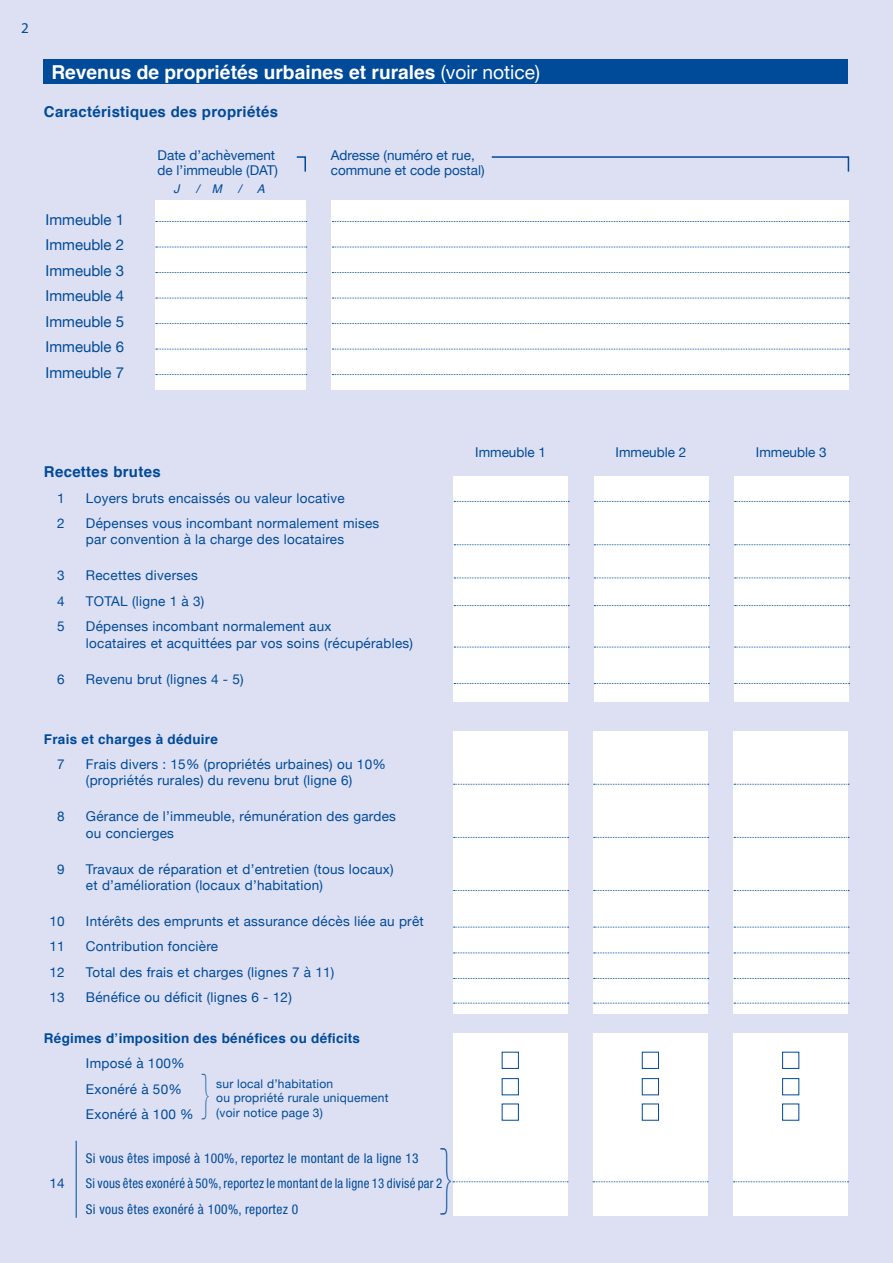
<style>
.page{position:relative;width:893px;height:1263px;background:#dde0f2}
.page>*{position:absolute;margin:0;border:0;box-sizing:border-box;transform-origin:0 0}
.t1{font:900 condensed 73.95px "Helvetica Neue";color:#004a9a;scale:.67 1}
.t2{font:900 condensed 50.7px "Helvetica Neue";color:#004a9a;scale:.65 1}
.t3{font:700 19.2px "Helvetica";color:#fff}
.t4{font:15px "Helvetica Neue";color:#004a9a}
.t5{font:700 15px "Helvetica";letter-spacing:.02em;color:#004a9a}
.t6{font:15px "Myriad Pro";color:#004a9a}
.t7{font:13.5px "Helvetica Neue";letter-spacing:.02em;color:#004a9a}
.t8{font:13.5px "Helvetica Neue";color:#004a9a}
.t9{font:condensed 13.5px "Helvetica Neue";letter-spacing:.02em;color:#004a9a}
.t10{font:700 13.5px "Helvetica";letter-spacing:.02em;color:#004a9a}
.t11{font:condensed 13.5px "Helvetica Neue";letter-spacing:.02em;color:#004a9a;scale:.95 1}
.t12{font:12px "Helvetica Neue";letter-spacing:.02em;color:#004a9a}
.t13{font:italic 12px "Helvetica";color:#004a9a}
.s1{font-family:"Helvetica Neue";font-weight:400}
</style>
<div class="page">
<div style="left:43px;top:59px;width:804px;height:25px;background:#004a9a"></div>
<div style="left:454px;top:476px;width:114px;height:226px;background:#fff"></div>
<div style="left:453px;top:731px;width:114px;height:282px;background:#fff"></div>
<div style="left:453px;top:1034px;width:114px;height:182px;background:#fff"></div>
<div style="left:593px;top:1034px;width:114px;height:182px;background:#fff"></div>
<div style="left:733px;top:1034px;width:114px;height:182px;background:#fff"></div>
<div style="left:156px;top:201px;width:150px;height:189px;background:#fff"></div>
<div style="left:331px;top:201px;width:518px;height:189px;background:#fff"></div>
<svg style="left:296px;top:156px;width:10px;height:16px"></svg>
<svg style="left:491px;top:156px;width:359px;height:16px"></svg>
<svg style="left:156px;top:221px;width:151px;height:1px"></svg>
<svg style="left:156px;top:247px;width:151px;height:1px"></svg>
<svg style="left:156px;top:272px;width:151px;height:1px"></svg>
<svg style="left:156px;top:298px;width:151px;height:1px"></svg>
<svg style="left:156px;top:323px;width:151px;height:1px"></svg>
<svg style="left:156px;top:349px;width:151px;height:1px"></svg>
<svg style="left:156px;top:374px;width:151px;height:1px"></svg>
<svg style="left:332px;top:221px;width:517px;height:1px"></svg>
<svg style="left:332px;top:247px;width:517px;height:1px"></svg>
<svg style="left:332px;top:272px;width:517px;height:1px"></svg>
<svg style="left:332px;top:298px;width:517px;height:1px"></svg>
<svg style="left:332px;top:323px;width:517px;height:1px"></svg>
<svg style="left:332px;top:349px;width:517px;height:1px"></svg>
<svg style="left:332px;top:374px;width:517px;height:1px"></svg>
<svg style="left:454px;top:501px;width:115px;height:1px"></svg>
<svg style="left:454px;top:544px;width:115px;height:1px"></svg>
<svg style="left:454px;top:578px;width:115px;height:1px"></svg>
<svg style="left:454px;top:605px;width:115px;height:1px"></svg>
<svg style="left:454px;top:647px;width:115px;height:1px"></svg>
<svg style="left:454px;top:683px;width:115px;height:1px"></svg>
<svg style="left:454px;top:784px;width:115px;height:1px"></svg>
<svg style="left:454px;top:837px;width:115px;height:1px"></svg>
<svg style="left:454px;top:890px;width:115px;height:1px"></svg>
<svg style="left:454px;top:927px;width:115px;height:1px"></svg>
<svg style="left:454px;top:952px;width:115px;height:1px"></svg>
<svg style="left:454px;top:978px;width:115px;height:1px"></svg>
<svg style="left:454px;top:1003px;width:115px;height:1px"></svg>
<svg style="left:453px;top:1181px;width:115px;height:1px"></svg>
<svg style="left:593px;top:1181px;width:115px;height:1px"></svg>
<svg style="left:733px;top:1181px;width:115px;height:1px"></svg>
<div style="left:594px;top:476px;width:114px;height:226px;background:#fff"></div>
<div style="left:593px;top:731px;width:114px;height:282px;background:#fff"></div>
<svg style="left:594px;top:501px;width:115px;height:1px"></svg>
<svg style="left:594px;top:544px;width:115px;height:1px"></svg>
<svg style="left:594px;top:578px;width:115px;height:1px"></svg>
<svg style="left:594px;top:605px;width:115px;height:1px"></svg>
<svg style="left:594px;top:647px;width:115px;height:1px"></svg>
<svg style="left:594px;top:683px;width:115px;height:1px"></svg>
<svg style="left:594px;top:784px;width:115px;height:1px"></svg>
<svg style="left:594px;top:837px;width:115px;height:1px"></svg>
<svg style="left:594px;top:890px;width:115px;height:1px"></svg>
<svg style="left:594px;top:927px;width:115px;height:1px"></svg>
<svg style="left:594px;top:952px;width:115px;height:1px"></svg>
<svg style="left:594px;top:978px;width:115px;height:1px"></svg>
<svg style="left:594px;top:1003px;width:115px;height:1px"></svg>
<div style="left:734px;top:476px;width:114px;height:226px;background:#fff"></div>
<div style="left:734px;top:731px;width:114px;height:282px;background:#fff"></div>
<svg style="left:735px;top:501px;width:115px;height:1px"></svg>
<svg style="left:735px;top:544px;width:115px;height:1px"></svg>
<svg style="left:735px;top:578px;width:115px;height:1px"></svg>
<svg style="left:735px;top:605px;width:115px;height:1px"></svg>
<svg style="left:735px;top:647px;width:115px;height:1px"></svg>
<svg style="left:735px;top:683px;width:115px;height:1px"></svg>
<svg style="left:734px;top:784px;width:115px;height:1px"></svg>
<svg style="left:734px;top:837px;width:115px;height:1px"></svg>
<svg style="left:734px;top:890px;width:115px;height:1px"></svg>
<svg style="left:734px;top:927px;width:115px;height:1px"></svg>
<svg style="left:734px;top:952px;width:115px;height:1px"></svg>
<svg style="left:734px;top:978px;width:115px;height:1px"></svg>
<svg style="left:734px;top:1003px;width:115px;height:1px"></svg>
<div style="left:502px;top:1052px;width:17px;height:17px;border:1px solid #004a9a"></div>
<div style="left:502px;top:1078px;width:17px;height:17px;border:1px solid #004a9a"></div>
<div style="left:502px;top:1104px;width:17px;height:16px;border:1px solid #004a9a"></div>
<div style="left:642px;top:1052px;width:17px;height:17px;border:1px solid #004a9a"></div>
<div style="left:642px;top:1078px;width:17px;height:17px;border:1px solid #004a9a"></div>
<div style="left:642px;top:1104px;width:17px;height:16px;border:1px solid #004a9a"></div>
<div style="left:782px;top:1052px;width:17px;height:17px;border:1px solid #004a9a"></div>
<div style="left:782px;top:1078px;width:17px;height:17px;border:1px solid #004a9a"></div>
<div style="left:782px;top:1104px;width:17px;height:16px;border:1px solid #004a9a"></div>
<hr style="left:76px;top:1141px;width:1px;height:77px;background:#004a9a">
<p class="t6" style="left:21px;top:18px;width:9px">2</p>
<p class="t3" style="left:51px;top:56px;width:490px">Revenus de propriétés urbaines et rurales <span class="s1">(voir notice)</span></p>
<p class="t5" style="left:44px;top:99px;width:236px">Caractéristiques des propriétés</p>
<p class="t4" style="left:46px;top:208px;width:80px">Immeuble 1</p>
<p class="t4" style="left:46px;top:234px;width:80px">Immeuble 2</p>
<p class="t4" style="left:46px;top:259px;width:80px">Immeuble 3</p>
<p class="t4" style="left:46px;top:285px;width:80px">Immeuble 4</p>
<p class="t4" style="left:46px;top:310px;width:80px">Immeuble 5</p>
<p class="t4" style="left:46px;top:336px;width:80px">Immeuble 6</p>
<p class="t4" style="left:46px;top:362px;width:80px">Immeuble 7</p>
<p class="t8" style="left:158px;top:145px;width:119px">Date d’achèvement</p>
<p class="t8" style="left:158px;top:160px;width:122px">de l’immeuble (DAT)</p>
<p class="t13" style="left:173px;top:180px;width:7px">J</p>
<p class="t13" style="left:196px;top:180px;width:28px">/ M</p>
<p class="t13" style="left:238px;top:180px;width:5px">/</p>
<p class="t13" style="left:257px;top:180px;width:10px">A</p>
<p class="t8" style="left:331px;top:145px;width:146px">Adresse (numéro et rue,</p>
<p class="t8" style="left:331px;top:160px;width:155px">commune et code postal)</p>
<p class="t5" style="left:44px;top:460px;width:118px">Recettes brutes</p>
<p class="t7" style="left:57px;top:488px;width:9px">1</p>
<p class="t7" style="left:86px;top:488px;width:260px">Loyers bruts encaissés ou valeur locative</p>
<p class="t7" style="left:57px;top:514px;width:9px">2</p>
<p class="t7" style="left:86px;top:514px;width:295px">Dépenses vous incombant normalement mises</p>
<p class="t7" style="left:86px;top:530px;width:260px">par convention à la charge des locataires</p>
<p class="t7" style="left:57px;top:566px;width:9px">3</p>
<p class="t7" style="left:86px;top:566px;width:113px">Recettes diverses</p>
<p class="t7" style="left:57px;top:591px;width:9px">4</p>
<p class="t7" style="left:86px;top:591px;width:120px">TOTAL (ligne 1 à 3)</p>
<p class="t7" style="left:57px;top:617px;width:9px">5</p>
<p class="t7" style="left:86px;top:617px;width:247px">Dépenses incombant normalement aux</p>
<p class="t7" style="left:86px;top:633px;width:329px">locataires et acquittées par vos soins (récupérables)</p>
<p class="t7" style="left:57px;top:669px;width:9px">6</p>
<p class="t7" style="left:86px;top:669px;width:159px">Revenu brut (lignes 4 - 5)</p>
<p class="t10" style="left:44px;top:728px;width:176px">Frais et charges à déduire</p>
<p class="t7" style="left:57px;top:755px;width:9px">7</p>
<p class="t7" style="left:86px;top:755px;width:301px">Frais divers : 15% (propriétés urbaines) ou 10%</p>
<p class="t7" style="left:86px;top:771px;width:268px">(propriétés rurales) du revenu brut (ligne 6)</p>
<p class="t7" style="left:57px;top:807px;width:9px">8</p>
<p class="t7" style="left:86px;top:807px;width:311px">Gérance de l’immeuble, rémunération des gardes</p>
<p class="t7" style="left:86px;top:823px;width:90px">ou concierges</p>
<p class="t7" style="left:57px;top:859px;width:9px">9</p>
<p class="t7" style="left:86px;top:859px;width:309px">Travaux de réparation et d’entretien (tous locaux)</p>
<p class="t7" style="left:86px;top:875px;width:239px">et d’amélioration (locaux d’habitation)</p>
<p class="t7" style="left:49px;top:911px;width:17px">10</p>
<p class="t7" style="left:86px;top:911px;width:339px">Intérêts des emprunts et assurance décès liée au prêt</p>
<p class="t7" style="left:49px;top:937px;width:17px">11</p>
<p class="t7" style="left:86px;top:937px;width:134px">Contribution foncière</p>
<p class="t7" style="left:49px;top:962px;width:17px">12</p>
<p class="t7" style="left:86px;top:962px;width:250px">Total des frais et charges (lignes 7 à 11)</p>
<p class="t7" style="left:49px;top:988px;width:17px">13</p>
<p class="t7" style="left:86px;top:988px;width:207px">Bénéfice ou déficit (lignes 6 - 12)</p>
<p class="t10" style="left:44px;top:1027px;width:318px">Régimes d’imposition des bénéfices ou déficits</p>
<p class="t7" style="left:86px;top:1054px;width:100px">Imposé à 100%</p>
<p class="t7" style="left:86px;top:1079px;width:97px">Exonéré à 50%</p>
<p class="t7" style="left:86px;top:1105px;width:109px">Exonéré à 100 %</p>
<p class="t9" style="left:86px;top:1150px;width:334px">Si vous êtes imposé à 100%, reportez le montant de la ligne 13</p>
<p class="t7" style="left:49px;top:1174px;width:17px">14</p>
<p class="t11" style="left:86px;top:1176px;width:377px">Si vous êtes exonéré à 50%, reportez le montant de la ligne 13 divisé par 2</p>
<p class="t9" style="left:86px;top:1201px;width:214px">Si vous êtes exonéré à 100%, reportez 0</p>
<p class="t2" style="left:202px;top:1065px;width:12px">}</p>
<p class="t12" style="left:216px;top:1075px;width:119px">sur local d’habitation</p>
<p class="t12" style="left:216px;top:1089px;width:174px">ou propriété rurale uniquement</p>
<p class="t12" style="left:216px;top:1104px;width:108px">(voir notice page 3)</p>
<p class="t1" style="left:441px;top:1134px;width:17px">}</p>
<p class="t8" style="left:475px;top:442px;width:72px">Immeuble 1</p>
<p class="t8" style="left:615px;top:442px;width:72px">Immeuble 2</p>
<p class="t8" style="left:756px;top:442px;width:72px">Immeuble 3</p>
</div>
